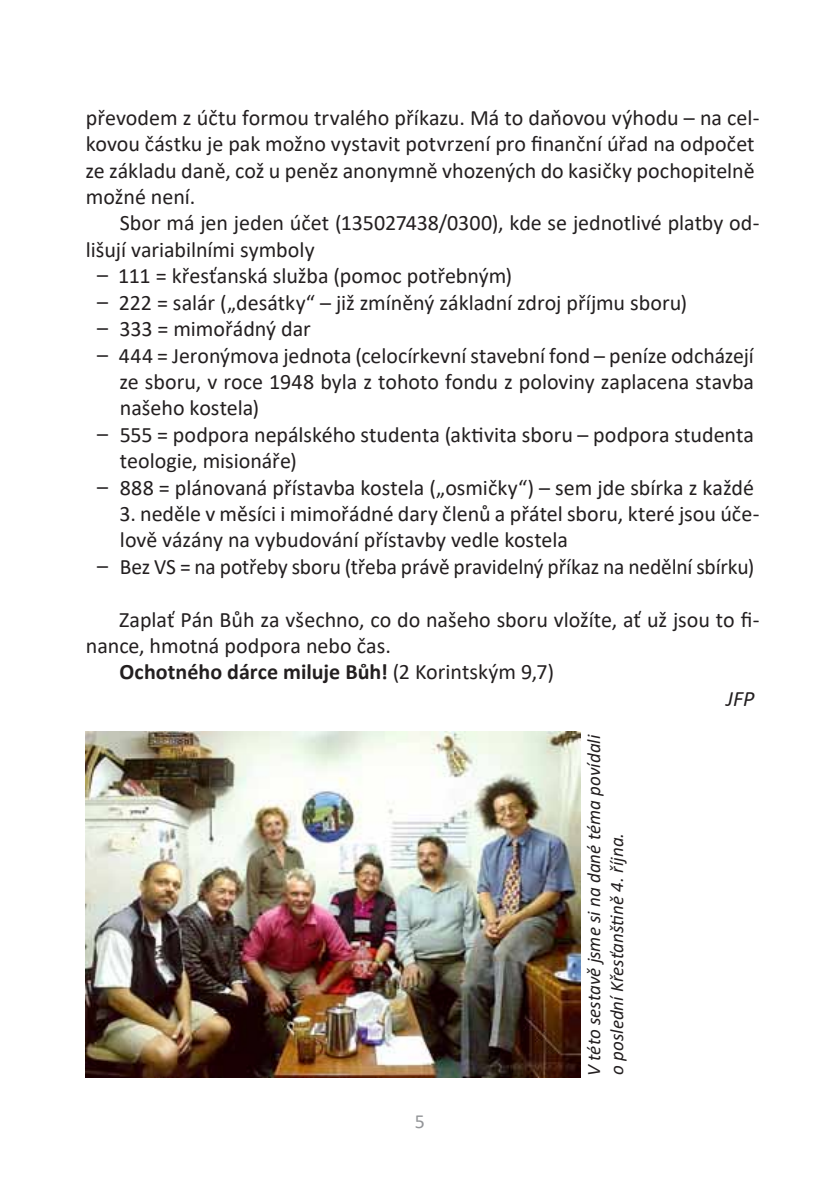
<style>
.page{position:relative;width:840px;height:1191px;background:#fff}
.page>*{position:absolute;margin:0;border:0;box-sizing:border-box;transform-origin:0 0}
.Odrážkový_seznam{font:22px/26.4px "Calibri";color:#231f20}
.Odstavec_shora_odsaz{font:22px/26.4px "Calibri";color:#231f20}
.t1{font:700 22px "Calibri";color:#231f20}
.t2{font:italic 22px "Calibri";color:#231f20}
.t3{font:20px "Calibri";color:#939598}
.footnote{font:italic 19px/22.8px "Calibri";color:#231f20}
.s1{font-weight:400}
</style>
<div class="page">
<img style="left:85px;top:731px;width:495px;height:346px">
<p class="Odrážkový_seznam" style="left:85px;top:105px;width:675px">převodem z účtu formou trvalého příkazu. Má to daňovou výhodu – na cel&shy;kovou částku je pak možno vystavit potvrzení pro finanční úřad na odpočet ze základu daně, což u peněz anonymně vhozených do kasičky pochopitelně možné není.</p>
<p class="Odrážkový_seznam" style="left:86px;top:211px;width:674px;text-indent:34px">Sbor má jen jeden účet (135027438/0300), kde se jednotlivé platby od&shy;lišují variabilními symboly</p>
<p class="Odrážkový_seznam" style="left:97px;top:264px;width:416px">͵ 111 = křesťanská služba (pomoc potřebným)</p>
<p class="Odrážkový_seznam" style="left:97px;top:290px;width:591px">͵ 222 = salár („desátky“ – již zmíněný základní zdroj příjmu sboru)</p>
<p class="Odrážkový_seznam" style="left:97px;top:316px;width:215px">͵ 333 = mimořádný dar</p>
<p class="Odrážkový_seznam" style="left:119px;top:343px;width:635px;text-align:justify;text-indent:-22px">͵ 444 = Jeronýmova jednota (celocírkevní stavební fond – peníze odcházejí ze sboru, v roce 1948 byla z tohoto fondu z poloviny zaplacena stavba našeho kostela)</p>
<p class="Odrážkový_seznam" style="left:120px;top:422px;width:635px;text-indent:-23px">͵ 555 = podpora nepálského studenta (aktivita sboru – podpora studenta teologie, misionáře)</p>
<p class="Odrážkový_seznam" style="left:97px;top:475px;width:658px">͵ 888 = plánovaná přístavba kostela („osmičky“) – sem jde sbírka z každé</p>
<p class="Odrážkový_seznam" style="left:119px;top:501px;width:641px">3. neděle v měsíci i mimořádné dary členů a přátel sboru, které jsou úče&shy;lově vázány na vybudování přístavby vedle kostela</p>
<p class="Odrážkový_seznam" style="left:97px;top:554px;width:658px">͵ Bez VS = na potřeby sboru (třeba právě pravidelný příkaz na nedělní sbírku)</p>
<p class="Odstavec_shora_odsaz" style="left:86px;top:607px;width:674px;text-indent:33px">Zaplať Pán Bůh za všechno, co do našeho sboru vložíte, ať už jsou to fi&shy;nance, hmotná podpora nebo čas.</p>
<p class="t1" style="left:119px;top:656px;width:436px">Ochotného dárce miluje Bůh! <span class="s1">(2 Korintským 9,7)</span></p>
<p class="t2" style="left:725px;top:683px;width:30px">JFP</p>
<p class="footnote" style="left:581px;top:1075px;width:343px;rotate:-90deg">V této sestavě jsme si na dané téma povídali o poslední Křesťanštině 4. října.</p>
<p class="t3" style="left:414px;top:1107px;width:12px">5</p>
</div>
